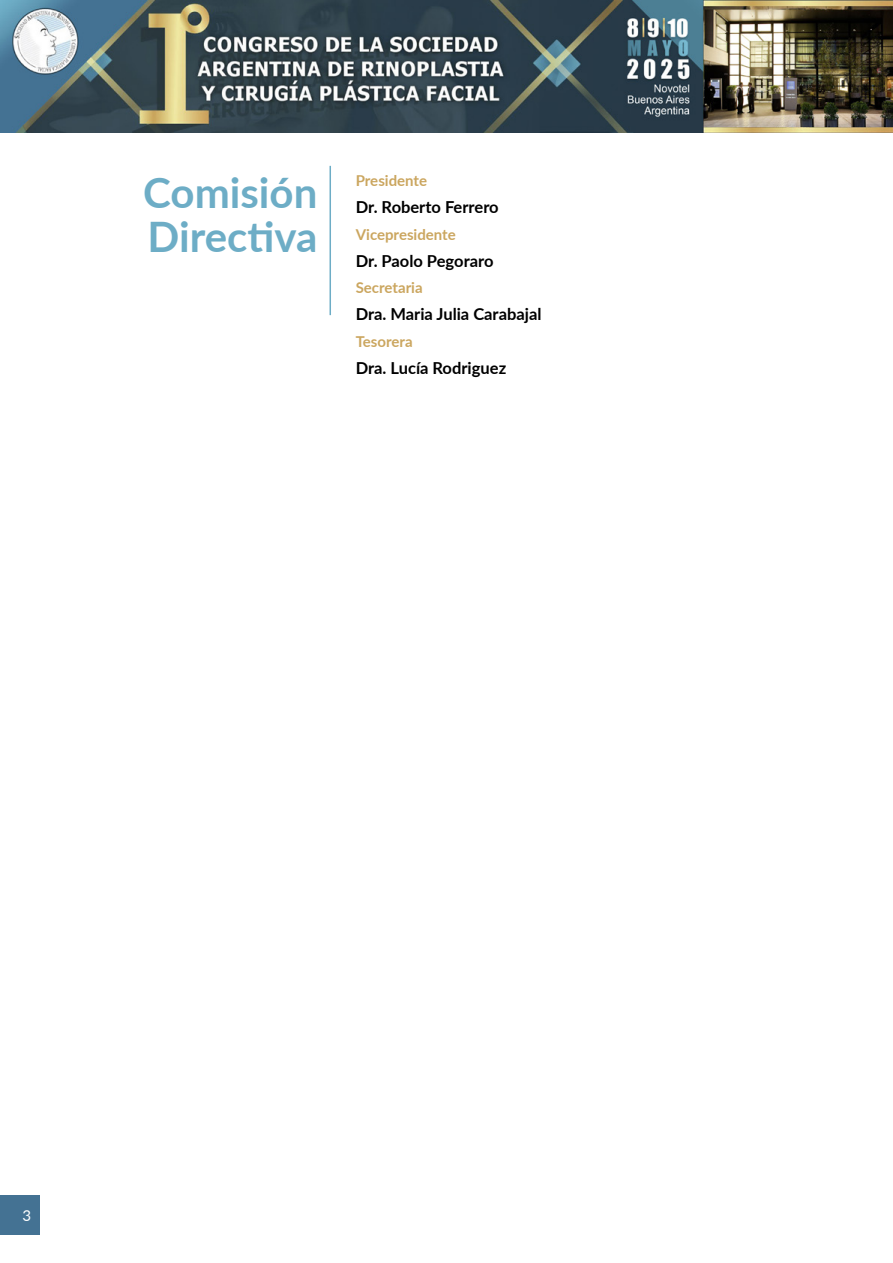
<style>
.page{position:relative;width:893px;height:1263px;background:#fff}
.page>*{position:absolute;margin:0;border:0;box-sizing:border-box;transform-origin:0 0}
.t1{font:700 42px/43.5px "Lato";color:#6dadc6}
.t2{font:700 16.5px "Lato";color:#000}
.t3{font:700 15px "Lato";color:#cba65f}
.t4{font:15px "Lato";color:#fff}
</style>
<div class="page">
<div style="left:0;top:1195px;width:40px;height:39px;background:#447293"></div>
<img style="left:0;top:0;width:893px;height:132px">
<hr style="left:329px;top:166px;width:2px;height:149px;background:#6dadc6">
<h1 class="t1" style="left:143px;top:169px;width:176px">Comisión<br>Directiva</h1>
<p class="t3" style="left:356px;top:170px;width:73px">Presidente</p>
<p class="t2" style="left:356px;top:195px;width:144px">Dr. Roberto Ferrero</p>
<p class="t3" style="left:356px;top:223px;width:102px">Vicepresidente</p>
<p class="t2" style="left:356px;top:249px;width:139px">Dr. Paolo Pegoraro</p>
<p class="t3" style="left:356px;top:277px;width:68px">Secretaria</p>
<p class="t2" style="left:356px;top:302px;width:187px">Dra. Maria Julia Carabajal</p>
<p class="t3" style="left:356px;top:330px;width:58px">Tesorera</p>
<p class="t2" style="left:356px;top:356px;width:152px">Dra. Lucía Rodriguez</p>
<p class="t4" style="left:22px;top:1204px;width:10px">3</p>
</div>
